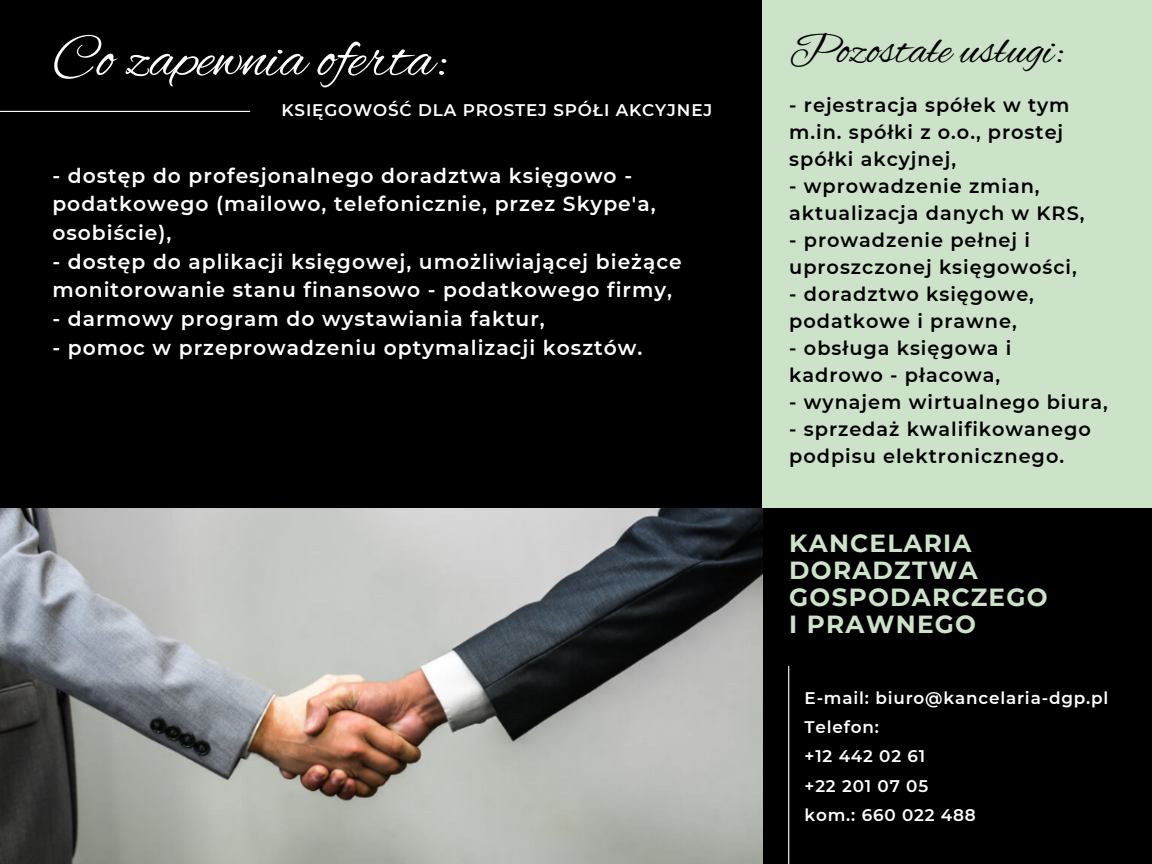
<style>
.page{position:relative;width:1152px;height:864px;background:#000}
.page>*{position:absolute;margin:0;border:0;box-sizing:border-box;transform-origin:0 0}
.t1{font:61.5px "Alex Brush";color:#fff}
.t2{font:45.15px "Alex Brush";color:#000}
.t3{font:700 24.75px/27px "Montserrat";letter-spacing:.05em;color:#cce2c9}
.t4{font:600 20.25px/28.7px "Montserrat";letter-spacing:.05em;color:#fff}
.t5{font:600 19.35px/27px "Montserrat";letter-spacing:.05em;color:#000}
.t6{font:600 16.8px/29.2px "Montserrat";letter-spacing:.05em;color:#fff}
</style>
<div class="page">
<div style="left:762px;top:0;width:390px;height:508px;background:#cce2c9"></div>
<img style="left:0;top:508px;width:763px;height:356px">
<hr style="left:0;top:111px;width:250px;height:1px;background:#fff">
<hr style="left:788px;top:666px;width:1px;height:198px;background:#fff">
<h1 class="t1" style="left:52px;top:24px;width:397px">Co zapewnia oferta:</h1>
<h2 class="t2" style="left:789px;top:25px;width:276px">Pozostałe usługi:</h2>
<p class="t6" style="left:282px;top:96px;width:432px">KSIĘGOWOŚĆ DLA PROSTEJ SPÓŁI AKCYJNEJ</p>
<p class="t4" style="left:52px;top:161px;width:605px">- dostęp do profesjonalnego doradztwa księgowo - podatkowego (mailowo, telefonicznie, przez Skype'a, osobiście),</p>
<p class="t4" style="left:52px;top:247px;width:631px">- dostęp do aplikacji księgowej, umożliwiającej bieżące monitorowanie stanu finansowo - podatkowego firmy,</p>
<p class="t4" style="left:52px;top:304px;width:494px">- darmowy program do wystawiania faktur,</p>
<p class="t4" style="left:52px;top:333px;width:592px">- pomoc w przeprowadzeniu optymalizacji kosztów.</p>
<p class="t5" style="left:789px;top:92px;width:282px">- rejestracja spółek w tym m.in. spółki z o.o., prostej spółki akcyjnej,</p>
<p class="t5" style="left:789px;top:173px;width:297px">- wprowadzenie zmian, aktualizacja danych w KRS,</p>
<p class="t5" style="left:789px;top:227px;width:289px">- prowadzenie pełnej i uproszczonej księgowości,</p>
<p class="t5" style="left:789px;top:281px;width:246px">- doradztwo księgowe, podatkowe i prawne,</p>
<p class="t5" style="left:789px;top:335px;width:224px">- obsługa księgowa i kadrowo - płacowa,</p>
<p class="t5" style="left:789px;top:389px;width:320px">- wynajem wirtualnego biura,</p>
<p class="t5" style="left:789px;top:416px;width:303px">- sprzedaż kwalifikowanego podpisu elektronicznego.</p>
<p class="t3" style="left:789px;top:529px;width:260px">KANCELARIA<br>DORADZTWA<br>GOSPODARCZEGO<br>I PRAWNEGO</p>
<p class="t6" style="left:805px;top:683px;width:305px">E-mail: biuro@kancelaria-dgp.pl<br>Telefon:<br>+12 442 02 61<br>+22 201 07 05<br>kom.: 660 022 488</p>
</div>
